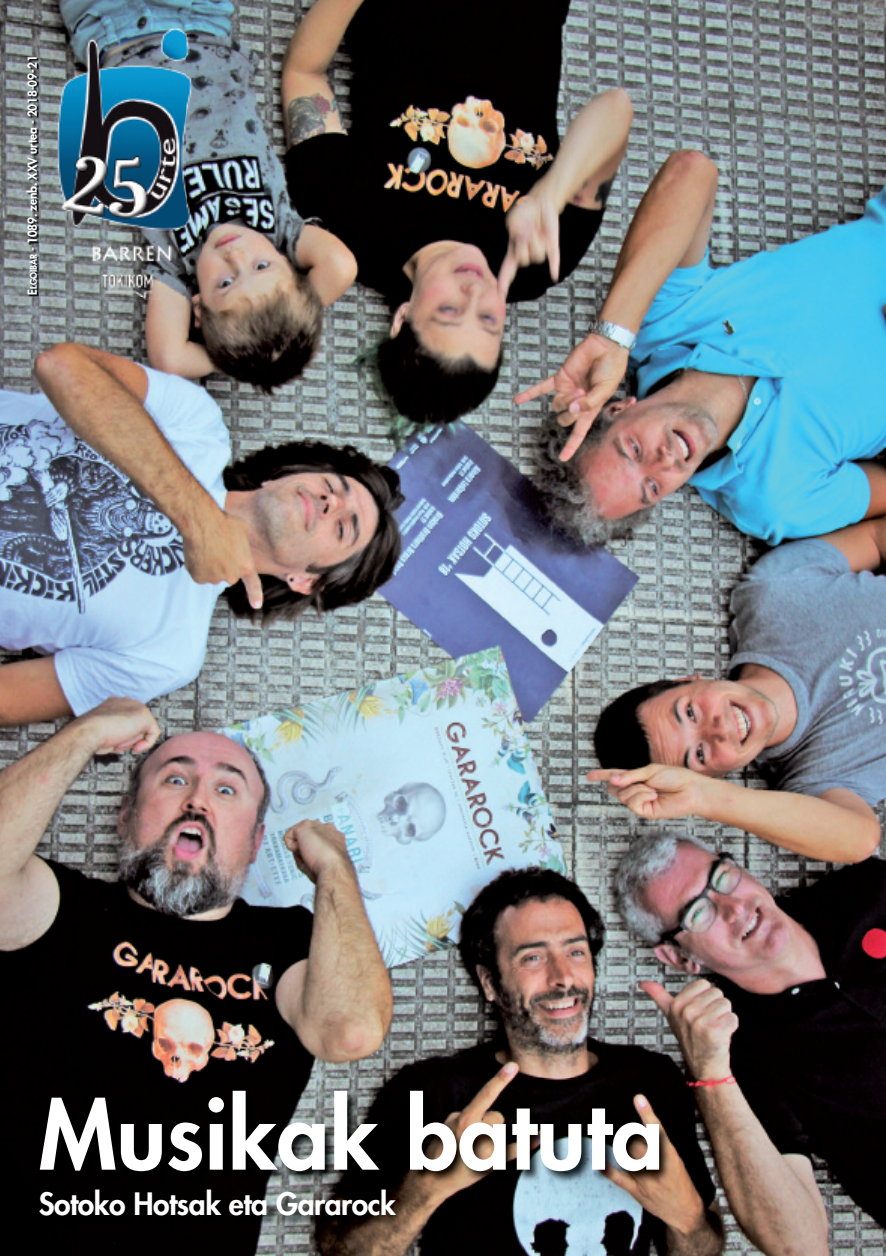
<style>
.page{position:relative;width:886px;height:1256px;background:#fff}
.page>*{position:absolute;margin:0;border:0;box-sizing:border-box;transform-origin:0 0}
.t1{font:800 93px "Futura";color:#fff}
.t2{font:800 30px "Futura";letter-spacing:-.015em;color:#fff}
.t3{font:800 12px "Futura";letter-spacing:-.015em;color:#fff}
.s1{font-size:9px}
</style>
<div class="page">
<img style="left:0;top:0;width:885px;height:1255px">
<img style="left:186px;top:16px;width:15px;height:280px">
<img style="left:39px;top:16px;width:147px;height:18px">
<img style="left:0;top:34px;width:186px;height:284px">
<img style="left:96px;top:270px;width:65px;height:29px">
<img style="left:28px;top:1078px;width:842px;height:177px">
<p class="t3" style="left:27px;top:294px;width:240px;rotate:-90deg">E<span class="s1">LGOIBAR</span> - 1089. zenb. XXV urtea - 2018-09-21</p>
<h1 class="t1" style="left:39px;top:1090px;width:626px">Musikak batuta</h1>
<h2 class="t2" style="left:39px;top:1189px;width:358px">Sotoko Hotsak eta Gararock</h2>
</div>
